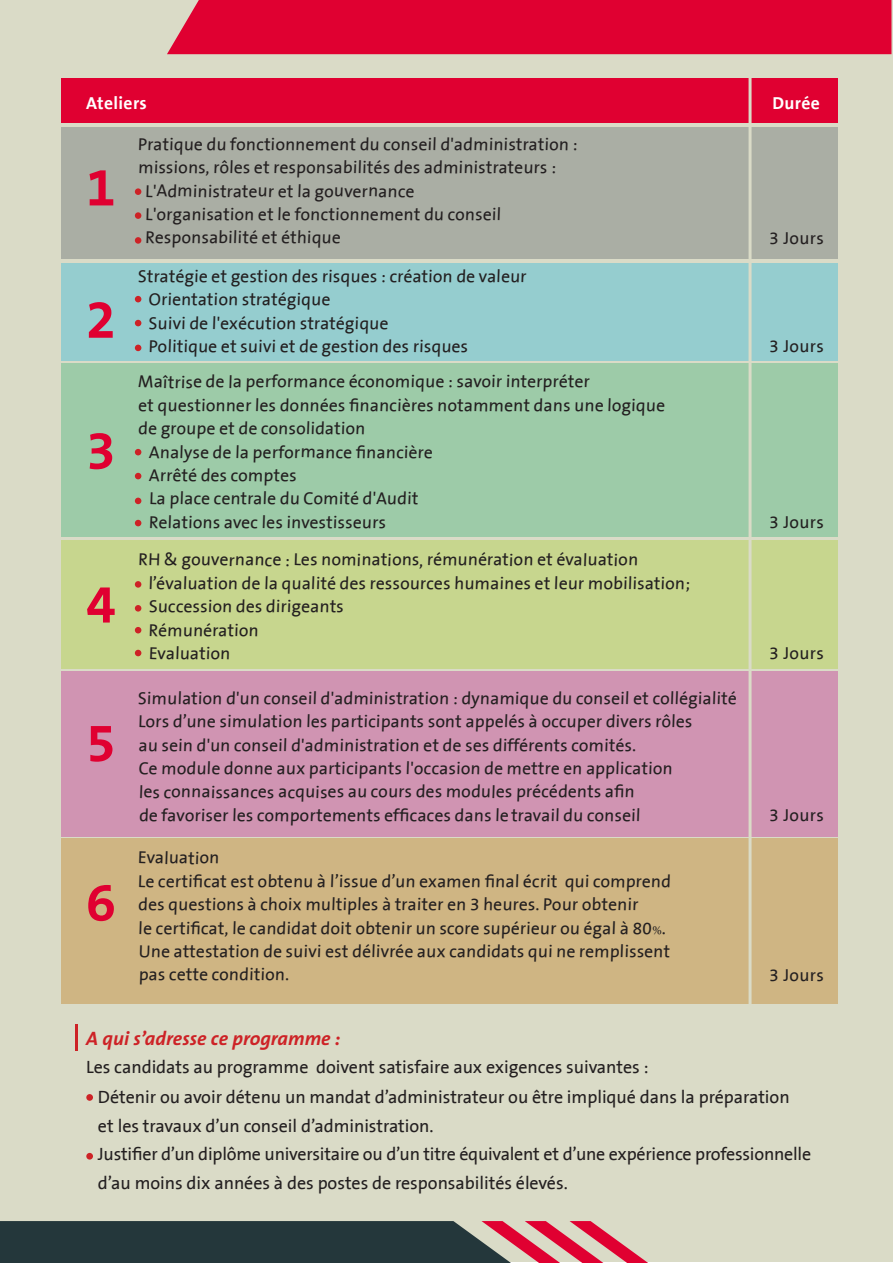
<style>
.page{position:relative;width:893px;height:1263px;background:#fff}
.page>*{position:absolute;margin:0;border:0;box-sizing:border-box;transform-origin:0 0}
.t1{font:700 54px "The Sans B7";color:#e00031}
.t2{font:italic 700 19.5px "The Sans";color:#cd2226}
.t3{font:18px/28.8px "The Sans B5 Plain";letter-spacing:-.005em;color:#231f20}
.t4{font:17.55px/23.5px "The Sans B5 Plain";letter-spacing:.02em;color:#231f20}
.t5{font:700 17.55px "The Sans B7";letter-spacing:.02em;color:#fff}
</style>
<div class="page">
<div style="left:0;top:0;width:892px;height:1261px;background:#dadbc7"></div>
<div style="left:86px;top:1094px;width:7px;height:7px;background:#cd2226;border-radius:50%"></div>
<div style="left:86px;top:1153px;width:7px;height:6px;background:#cd2226;border-radius:50%"></div>
<hr style="left:75px;top:1024px;width:2px;height:26px;background:#cd2226">
<div style="left:167px;top:0;width:724px;height:54px;background:#e00031"></div>
<svg style="left:0;top:1221px;width:648px;height:42px;background:#524b4f"></svg>
<div style="left:61px;top:78px;width:777px;height:45px;background:#e00031"></div>
<div style="left:61px;top:127px;width:777px;height:132px;background:#aaaea4"></div>
<div style="left:61px;top:263px;width:777px;height:98px;background:#95cdcf"></div>
<div style="left:61px;top:364px;width:777px;height:173px;background:#9dcba8"></div>
<div style="left:61px;top:540px;width:777px;height:129px;background:#c7d68e"></div>
<div style="left:61px;top:671px;width:777px;height:165px;background:#d094b2"></div>
<div style="left:61px;top:839px;width:777px;height:165px;background:#cfb583"></div>
<div style="left:135px;top:188px;width:6px;height:7px;background:#cd2226;border-radius:50%"></div>
<div style="left:135px;top:212px;width:6px;height:7px;background:#cd2226;border-radius:50%"></div>
<div style="left:135px;top:237px;width:6px;height:7px;background:#cd2226;border-radius:50%"></div>
<svg style="left:135px;top:296px;width:6px;height:6px"></svg>
<svg style="left:135px;top:320px;width:6px;height:6px"></svg>
<svg style="left:135px;top:345px;width:6px;height:6px"></svg>
<svg style="left:135px;top:449px;width:6px;height:6px"></svg>
<svg style="left:135px;top:473px;width:6px;height:6px"></svg>
<svg style="left:135px;top:498px;width:6px;height:6px"></svg>
<svg style="left:135px;top:520px;width:6px;height:6px"></svg>
<div style="left:135px;top:581px;width:6px;height:7px;background:#cd2226;border-radius:50%"></div>
<div style="left:135px;top:605px;width:6px;height:7px;background:#cd2226;border-radius:50%"></div>
<svg style="left:135px;top:627px;width:6px;height:6px"></svg>
<svg style="left:135px;top:650px;width:6px;height:6px"></svg>
<svg style="left:748px;top:78px;width:4px;height:926px;background:#d1d0bc"></svg>
<p class="t5" style="left:86px;top:93px;width:62px">Ateliers</p>
<p class="t5" style="left:772px;top:93px;width:49px">Durée</p>
<h1 class="t1" style="left:86px;top:159px;width:31px">1</h1>
<h1 class="t1" style="left:86px;top:291px;width:31px">2</h1>
<h1 class="t1" style="left:86px;top:422px;width:31px">3</h1>
<h1 class="t1" style="left:86px;top:576px;width:31px">4</h1>
<h1 class="t1" style="left:86px;top:714px;width:31px">5</h1>
<h1 class="t1" style="left:86px;top:874px;width:31px">6</h1>
<p class="t4" style="left:139px;top:125px;width:441px;line-height:24px;rotate:2deg">Pratique du fonctionnement du conseil d'administration : missions, rôles et responsabilités des administrateurs :</p>
<p class="t4" style="left:146px;top:176px;width:358px;line-height:21.9px;rotate:2deg">L'Administrateur et la gouvernance<br>L'organisation et le fonctionnement du conseil</p>
<p class="t4" style="left:146px;top:223px;width:197px;rotate:2deg">Responsabilité et éthique</p>
<p class="t4" style="left:150px;top:257px;width:378px;line-height:26.5px;text-indent:-11px;rotate:2deg">Stratégie et gestion des risques : création de valeur<br>Orientation stratégique</p>
<p class="t4" style="left:149px;top:308px;width:241px;rotate:2deg">Suivi de l'exécution stratégique</p>
<p class="t4" style="left:149px;top:330px;width:321px;rotate:2deg">Politique et suivi et de gestion des risques</p>
<p class="t4" style="left:139px;top:363px;width:529px;line-height:22.5px;rotate:2deg">Maîtrise de la performance économique : savoir interpréter<br>et questionner les données fi nancières notamment dans une logique</p>
<p class="t4" style="left:150px;top:414px;width:285px;line-height:22.4px;text-indent:-11px;rotate:2deg">de groupe et de consolidation<br>Analyse de la performance fi nancière</p>
<p class="t4" style="left:150px;top:463px;width:272px;line-height:21.3px;rotate:2deg">Arrêté des comptes<br>La place centrale du Comité d'Audit</p>
<p class="t4" style="left:150px;top:506px;width:238px;rotate:2deg">Relations avec les investisseurs</p>
<p class="t4" style="left:150px;top:540px;width:543px;line-height:23px;text-indent:-11px;rotate:2deg">RH &amp; gouvernance : Les nominations, rémunération et évaluation l’évaluation de la qualité des ressources humaines et leur mobilisation;</p>
<p class="t4" style="left:149px;top:591px;width:196px;line-height:24.5px;rotate:2deg">Succession des dirigeants<br>Rémunération<br>Evaluation</p>
<p class="t4" style="left:139px;top:677px;width:600px;rotate:2deg">Simulation d'un conseil d'administration : dynamique du conseil et collégialité Lors d’une simulation les participants sont appelés à occuper divers rôles<br>au sein d'un conseil d'administration et de ses différents comités.<br>Ce module donne aux participants l'occasion de mettre en application</p>
<p class="t4" style="left:140px;top:772px;width:504px;line-height:22.8px;rotate:2deg">les connaissances acquises au cours des modules précédents afi n de favoriser les comportements effi caces dans le travail du conseil</p>
<p class="t4" style="left:138px;top:849px;width:535px;line-height:16px;rotate:2deg">Evaluation<br>Le certifi cat est obtenu à l’issue d’un examen fi nal écrit qui comprend</p>
<p class="t4" style="left:139px;top:885px;width:535px;rotate:2deg">des questions à choix multiples à traiter en 3 heures. Pour obtenir<br>le certifi cat, le candidat doit obtenir un score supérieur ou égal à 80<sup>%</sup>.<br>Une attestation de suivi est délivrée aux candidats qui ne remplissent</p>
<p class="t4" style="left:139px;top:960px;width:152px;rotate:2deg">pas cette condition.</p>
<p class="t4" style="left:769px;top:226px;width:56px">3 Jours</p>
<p class="t4" style="left:769px;top:335px;width:56px">3 Jours</p>
<p class="t4" style="left:769px;top:511px;width:56px">3 Jours</p>
<p class="t4" style="left:769px;top:642px;width:56px">3 Jours</p>
<p class="t4" style="left:769px;top:804px;width:56px">3 Jours</p>
<p class="t4" style="left:769px;top:964px;width:56px">3 Jours</p>
<p class="t2" style="left:86px;top:1022px;width:255px">A qui s’adresse ce programme :</p>
<p class="t3" style="left:98px;top:1053px;width:715px;text-indent:-12px">Les candidats au programme doivent satisfaire aux exigences suivantes :<br>Détenir ou avoir détenu un mandat d’administrateur ou être impliqué dans la préparation<br>et les travaux d’un conseil d’administration.<br>Justifier d’un diplôme universitaire ou d’un titre équivalent et d’une expérience professionnelle d’au moins dix années à des postes de responsabilités élevés.</p>
</div>
